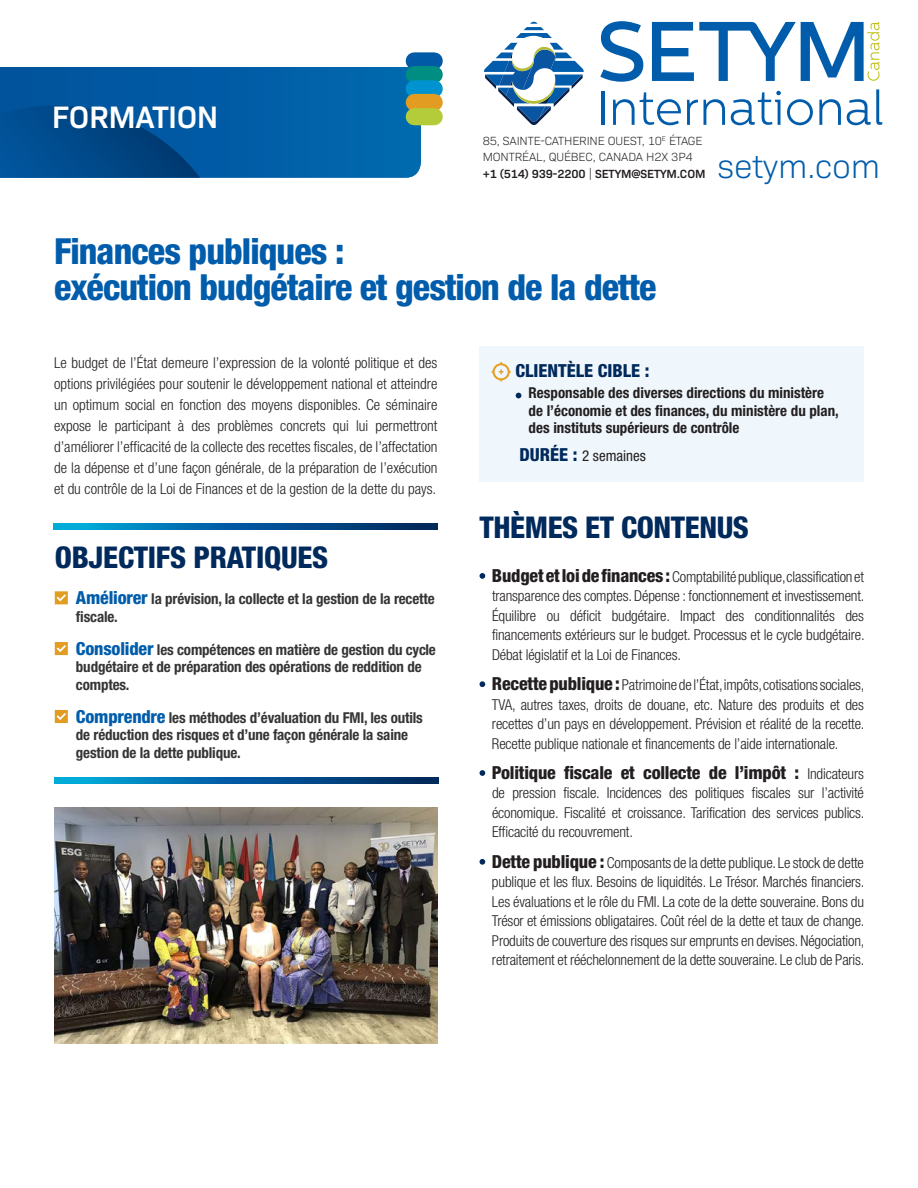
<style>
.page{position:relative;width:918px;height:1188px;background:#fff}
.page>*{position:absolute;margin:0;border:0;box-sizing:border-box;transform-origin:0 0}
.t1{font:800 condensed 36px "Helvetica Neue LT Std";letter-spacing:-.025em;color:#015dab}
.t2{font:300 33.75px "Bio Sans";letter-spacing:-.01em;color:#015dab}
.t3{font:600 31.5px "Bio Sans";letter-spacing:-.015em;color:#fff}
.t4{font:800 condensed 30px "Helvetica Neue LT Std";letter-spacing:-.01em;color:#00295c}
.t5{font:800 condensed 18px "Helvetica Neue LT Std";letter-spacing:-.01em;color:#231f20}
.t6{font:800 condensed 18px "Helvetica Neue LT Std";color:#00295c}
.Body{font:300 condensed 15px/19.5px "Helvetica Neue LT Std";letter-spacing:-.01em;color:#231f20;text-align:justify}
.t7{font:700 condensed 15px/17.2px "Helvetica Neue LT Std";letter-spacing:-.01em;color:#363536}
.t8{font:700 condensed 15px/17.2px "Helvetica Neue LT Std";color:#231f20}
.t9{font:condensed 15px "Helvetica Neue LT Std";color:#231f20}
.t10{font:300 12px/16.5px "Bio Sans";letter-spacing:-.01em;color:#231f20}
.s1{font-weight:600}
.s2{font-weight:800;font-size:18px;color:#015dab}
.s3{font-weight:800;font-size:18px;color:#00295c}
.s4{font-weight:800;font-size:18px}
.s5{font-weight:300;font-size:15px}
</style>
<div class="page">
<svg style="left:0;top:67px;width:421px;height:111px;background:#0260a6"></svg>
<svg style="left:0;top:105px;width:200px;height:73px;background:#004c8e"></svg>
<div style="left:414px;top:52px;width:20px;height:18px;background:#015aa5"></div>
<div style="left:414px;top:66px;width:20px;height:17px;background:#008d82"></div>
<div style="left:414px;top:80px;width:20px;height:17px;background:#0093d0"></div>
<div style="left:414px;top:94px;width:20px;height:17px;background:#e29c22"></div>
<div style="left:414px;top:108px;width:20px;height:17px;background:#b4cc3a"></div>
<svg style="left:484px;top:21px;width:100px;height:104px"></svg>
<svg style="left:600px;top:21px;width:43px;height:61px"></svg>
<hr style="left:601px;top:91px;width:3px;height:34px;background:#015dab">
<svg style="left:613px;top:92px;width:68px;height:33px"></svg>
<svg style="left:687px;top:100px;width:11px;height:25px"></svg>
<svg style="left:704px;top:99px;width:21px;height:26px"></svg>
<svg style="left:731px;top:91px;width:50px;height:34px"></svg>
<svg style="left:787px;top:99px;width:26px;height:26px"></svg>
<svg style="left:819px;top:99px;width:22px;height:26px"></svg>
<svg style="left:847px;top:89px;width:35px;height:36px"></svg>
<svg style="left:652px;top:22px;width:228px;height:59px"></svg>
<div style="left:480px;top:346px;width:384px;height:136px;background:#eff7fc"></div>
<svg style="left:53px;top:524px;width:384px;height:6px;background:#00619d"></svg>
<svg style="left:480px;top:573px;width:5px;height:6px"></svg>
<svg style="left:480px;top:681px;width:5px;height:6px"></svg>
<svg style="left:480px;top:770px;width:5px;height:6px"></svg>
<svg style="left:480px;top:859px;width:5px;height:6px"></svg>
<div style="left:493px;top:363px;width:17px;height:17px;border:2px solid #e89e21;border-radius:50%"></div>
<svg style="left:491px;top:362px;width:12px;height:20px"></svg>
<svg style="left:516px;top:393px;width:5px;height:5px"></svg>
<img style="left:54px;top:808px;width:383px;height:235px">
<svg style="left:55px;top:591px;width:13px;height:13px"></svg>
<svg style="left:55px;top:642px;width:13px;height:13px"></svg>
<svg style="left:55px;top:710px;width:13px;height:13px"></svg>
<svg style="left:55px;top:777px;width:384px;height:6px;background:#00619d"></svg>
<h3 class="t3" style="left:52px;top:94px;width:168px">FORMATION</h3>
<p class="t10" style="left:483px;top:131px;width:224px">85, SAINTE-CATHERINE OUEST, 10<sup>E</sup> ÉTAGE<br>MONTRÉAL, QUÉBEC, CANADA H2X 3P4 <span class="s1">+1 (514) 939-2200</span> | <span class="s1">SETYM@SETYM.COM</span></p>
<h2 class="t2" style="left:718px;top:142px;width:164px">setym.com</h2>
<p class="t1" style="left:54px;top:228px;width:292px">Finances publiques :</p>
<p class="t1" style="left:54px;top:264px;width:604px">exécution budgétaire et gestion de la dette</p>
<p class="Body" style="left:54px;top:352px;width:385px;line-height:21px">Le budget de l’État demeure l’expression de la volonté politique et des options privilégiées pour soutenir le développement national et atteindre un optimum social en fonction des moyens disponibles. Ce séminaire expose le participant à des problèmes concrets qui lui permettront d’améliorer l’efficacité de la collecte des recettes fiscales, de l’affectation de la dépense et d’une façon générale, de la préparation de l’exécution et du contrôle de la Loi de Finances et de la gestion de la dette du pays.</p>
<p class="t4" style="left:55px;top:539px;width:275px">OBJECTIFS PRATIQUES</p>
<p class="t7" style="left:76px;top:590px;width:360px"><span class="s2">Améliorer</span> la prévision, la collecte et la gestion de la recette fiscale.</p>
<p class="t7" style="left:76px;top:641px;width:361px"><span class="s2">Consolider</span> les compétences en matière de gestion du cycle budgétaire et de préparation des opérations de reddition de comptes.</p>
<p class="t7" style="left:76px;top:709px;width:348px"><span class="s2">Comprendre</span> les méthodes d’évaluation du FMI, les outils de réduction des risques et d’une façon générale la saine gestion de la dette publique.</p>
<p class="t6" style="left:516px;top:359px;width:136px">CLIENTÈLE CIBLE :</p>
<p class="t8" style="left:529px;top:384px;width:312px">Responsable des diverses directions du ministère de l’économie et des finances, du ministère du plan, des instituts supérieurs de contrôle</p>
<p class="t9" style="left:519px;top:447px;width:128px"><span class="s3">DURÉE :</span> 2 semaines</p>
<p class="t4" style="left:480px;top:509px;width:271px">THÈMES ET CONTENUS</p>
<p class="Body" style="left:492px;top:567px;width:374px"><span class="s4">Budget et loi de finances :</span> Comptabilité publique, classification et transparence des comptes. Dépense : fonctionnement et investissement.<br>Équilibre ou déficit budgétaire. Impact des conditionnalités des financements extérieurs sur le budget. Processus et le cycle budgétaire.<br>Débat législatif et la Loi de Finances.</p>
<p class="Body" style="left:492px;top:675px;width:374px"><span class="s4">Recette publique :</span> Patrimoine de l’État, impôts, cotisations sociales, TVA, autres taxes, droits de douane, etc. Nature des produits et des recettes d’un pays en développement. Prévision et réalité de la recette.<br>Recette publique nationale et financements de l’aide internationale.</p>
<p class="t5" style="left:492px;top:761px;width:374px">Politique fiscale et collecte de l’impôt : <span class="s5">Indicateurs</span></p>
<p class="Body" style="left:492px;top:783px;width:374px">de pression fiscale. Incidences des politiques fiscales sur l’activité économique. Fiscalité et croissance. Tarification des services publics.<br>Efficacité du recouvrement.</p>
<p class="Body" style="left:492px;top:853px;width:374px"><span class="s4">Dette publique :</span> Composants de la dette publique. Le stock de dette publique et les flux. Besoins de liquidités. Le Trésor. Marchés financiers.<br>Les évaluations et le rôle du FMI. La cote de la dette souveraine. Bons du Trésor et émissions obligataires. Coût réel de la dette et taux de change.<br>Produits de couverture des risques sur emprunts en devises. Négociation, retraitement et rééchelonnement de la dette souveraine. Le club de Paris.</p>
</div>
